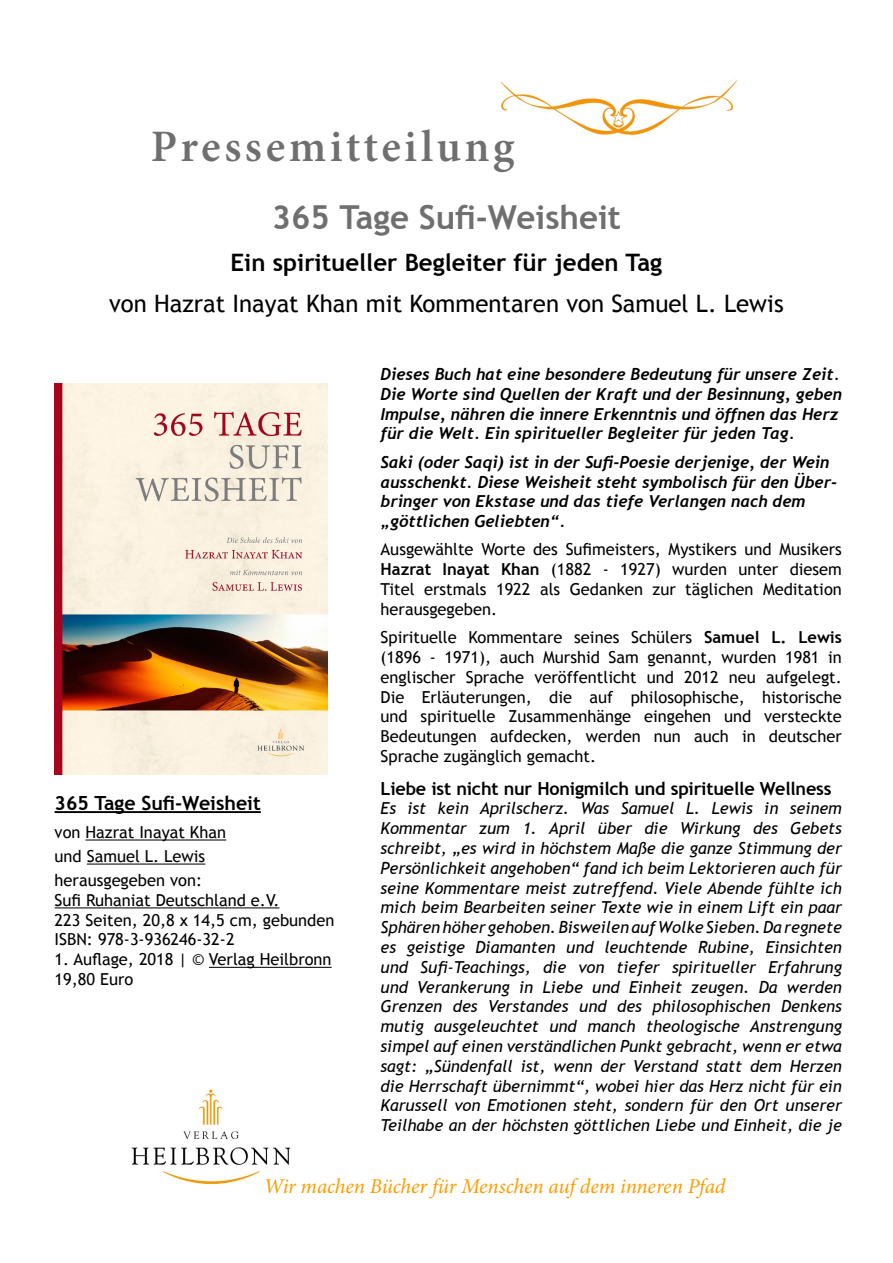
<style>
.page{position:relative;width:893px;height:1263px;background:#fff}
.page>*{position:absolute;margin:0;border:0;box-sizing:border-box;transform-origin:0 0}
.t1{font:600 45px "Minion Pro";letter-spacing:.075em;color:#706f6f}
.t2{font:700 33px "Trebuchet MS";color:#706f6f}
.t3{font:24px "Trebuchet MS";color:#000}
.t4{font:700 24px "Trebuchet MS";color:#000}
.t5{font:italic 21px "Minion Pro";letter-spacing:-.005em;color:#ff9b00}
.t6{font:700 19.5px "Trebuchet MS";color:#000}
.t7{font:700 18px "Trebuchet MS";letter-spacing:-.01em;color:#000}
.t8{font:italic 16.5px/19.8px "Trebuchet MS";color:#000;text-align:justify}
.t9{font:16.5px/19.8px "Trebuchet MS";color:#000}
.t10{font:italic 700 16.5px/19.8px "Trebuchet";color:#000}
.s1{font-weight:700}
</style>
<div class="page">
<img style="left:500px;top:79px;width:238px;height:57px">
<img style="left:131px;top:1089px;width:160px;height:94px">
<img style="left:55px;top:383px;width:273px;height:391px">
<hr style="left:55px;top:811px;width:206px;height:2px;background:#000">
<hr style="left:86px;top:839px;width:140px;height:1px;background:#000">
<hr style="left:87px;top:863px;width:118px;height:1px;background:#000">
<hr style="left:55px;top:907px;width:224px;height:1px;background:#000">
<hr style="left:209px;top:967px;width:123px;height:1px;background:#000">
<h1 class="t1" style="left:151px;top:115px;width:365px">Pressemitteilung</h1>
<h2 class="t2" style="left:272px;top:197px;width:351px">365 Tage Sufi-Weisheit</h2>
<h3 class="t4" style="left:231px;top:247px;width:433px">Ein spiritueller Begleiter für jeden Tag</h3>
<h3 class="t3" style="left:109px;top:290px;width:676px">von Hazrat Inayat Khan mit Kommentaren von Samuel L. Lewis</h3>
<p class="t6" style="left:55px;top:790px;width:208px">365 Tage Sufi-Weisheit</p>
<p class="t9" style="left:55px;top:820px;width:173px;line-height:24px">von Hazrat Inayat Khan und Samuel L. Lewis herausgegeben von:</p>
<p class="t9" style="left:55px;top:890px;width:281px">Sufi Ruhaniat Deutschland e.V.<br>223 Seiten, 20,8 x 14,5 cm, gebunden<br>ISBN: 978-3-936246-32-2</p>
<p class="t9" style="left:55px;top:950px;width:279px">1. Auflage, 2018 | © Verlag Heilbronn<br>19,80 Euro</p>
<p class="t10" style="left:381px;top:364px;width:463px">Dieses Buch hat eine besondere Bedeutung für unsere Zeit.<br>Die Worte sind Quellen der Kraft und der Besinnung, geben Impulse, nähren die innere Erkenntnis und öffnen das Herz für die Welt. Ein spiritueller Begleiter für jeden Tag.</p>
<p class="t10" style="left:381px;top:452px;width:458px">Saki (oder Saqi) ist in der Sufi-Poesie derjenige, der Wein ausschenkt. Diese Weisheit steht symbolisch für den Über&shy;bringer von Ekstase und das tiefe Verlangen nach dem „göttlichen Geliebten“.</p>
<p class="t9" style="left:381px;top:540px;width:463px;text-align:justify">Ausgewählte Worte des Sufimeisters, Mystikers und Musikers <span class="s1">Hazrat Inayat Khan</span> (1882 - 1927) wurden unter diesem Titel erstmals 1922 als Gedanken zur täglichen Meditation herausgegeben.</p>
<p class="t9" style="left:381px;top:628px;width:463px;text-align:justify">Spirituelle Kommentare seines Schülers <span class="s1">Samuel L. Lewis </span>(1896 - 1971), auch Murshid Sam genannt, wurden 1981 in englischer Sprache veröffentlicht und 2012 neu aufgelegt.<br>Die Erläuterungen, die auf philosophische, historische und spirituelle Zusammenhänge eingehen und versteckte Bedeutungen aufdecken, werden nun auch in deutscher Sprache zugänglich gemacht.</p>
<p class="t7" style="left:381px;top:777px;width:452px">Liebe ist nicht nur Honigmilch und spirituelle Wellness</p>
<p class="t8" style="left:381px;top:799px;width:463px">Es ist kein Aprilscherz. Was Samuel L. Lewis in seinem Kommentar zum 1. April über die Wirkung des Gebets schreibt, „es wird in höchstem Maße die ganze Stimmung der Persönlichkeit angehoben“ fand ich beim Lektorieren auch für seine Kommentare meist zutreffend. Viele Abende fühlte ich mich beim Bearbeiten seiner Texte wie in einem Lift ein paar Sphären höher gehoben. Bisweilen auf Wolke Sieben. Da regnete es geistige Diamanten und leuchtende Rubine, Einsichten und Sufi-Teachings, die von tiefer spiritueller Erfahrung und Verankerung in Liebe und Einheit zeugen. Da werden Grenzen des Verstandes und des philosophischen Denkens mutig ausgeleuchtet und manch theologische Anstrengung simpel auf einen verständlichen Punkt gebracht, wenn er etwa sagt: „Sündenfall ist, wenn der Verstand statt dem Herzen die Herrschaft übernimmt“, wobei hier das Herz nicht für ein Karussell von Emotionen steht, sondern für den Ort unserer Teilhabe an der höchsten göttlichen Liebe und Einheit, die je</p>
<p class="t5" style="left:264px;top:1171px;width:463px">Wir machen Bücher für Menschen auf dem inneren Pfad</p>
</div>
